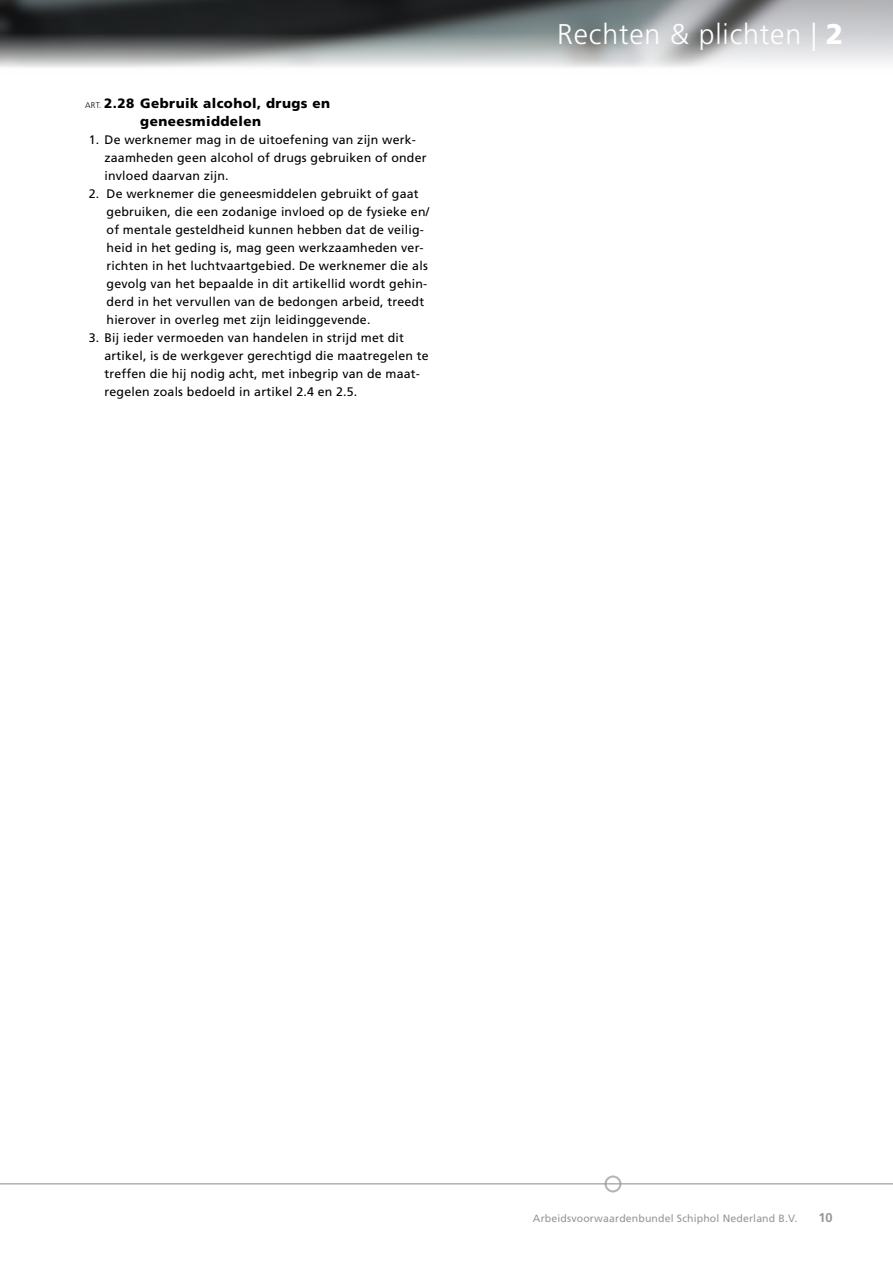
<style>
.page{position:relative;width:893px;height:1263px;background:#fff}
.page>*{position:absolute;margin:0;border:0;box-sizing:border-box;transform-origin:0 0}
.t1{font:300 28.5px "Frutiger";letter-spacing:.03em;color:#fff}
.t2{font:900 13.5px/18px "Frutiger";letter-spacing:.03em;color:#000}
.t3{font:700 12.75px "Frutiger";color:#959696}
.t4{font:12.3px/18px "Frutiger";letter-spacing:.015em;color:#000}
.t5{font:10.5px "Frutiger";letter-spacing:.015em;color:#959696}
.s1{font-weight:300;font-size:8.25px}
.s2{font-weight:900}
</style>
<div class="page">
<hr style="left:0;top:1183px;width:893px;height:1px;background:#959696">
<div style="left:604px;top:1175px;width:17px;height:17px;border:2px solid #959696;border-radius:50%"></div>
<svg style="left:0;top:0;width:893px;height:68px;background:#828586"></svg>
<p class="t2" style="left:140px;top:94px;width:191px;text-indent:-55px"><span class="s1">ART.</span> 2.28 Gebruik alcohol, drugs en geneesmiddelen</p>
<p class="t4" style="left:105px;top:131px;width:323px;text-indent:-16px">1. De werknemer mag in de uitoefening van zijn werk&shy;zaamheden geen alcohol of drugs gebruiken of onder invloed daarvan zijn.</p>
<p class="t4" style="left:107px;top:185px;width:324px;text-indent:-18px">2. De werknemer die geneesmiddelen gebruikt of gaat gebruiken, die een zodanige invloed op de fysieke en/ of mentale gesteldheid kunnen hebben dat de veilig&shy;heid in het geding is, mag geen werkzaamheden ver&shy;richten in het luchtvaartgebied. De werknemer die als gevolg van het bepaalde in dit artikellid wordt gehin&shy;derd in het vervullen van de bedongen arbeid, treedt hierover in overleg met zijn leidinggevende.</p>
<p class="t4" style="left:105px;top:329px;width:326px;text-indent:-16px">3. Bij ieder vermoeden van handelen in strijd met dit artikel, is de werkgever gerechtigd die maatregelen te treffen die hij nodig acht, met inbegrip van de maat&shy;regelen zoals bedoeld in artikel 2.4 en 2.5.</p>
<h1 class="t1" style="left:557px;top:18px;width:288px">Rechten &amp; plichten | <span class="s2">2</span></h1>
<p class="t5" style="left:533px;top:1212px;width:266px">Arbeidsvoorwaardenbundel Schiphol Nederland B.V.</p>
<p class="t3" style="left:818px;top:1210px;width:16px">10</p>
</div>
